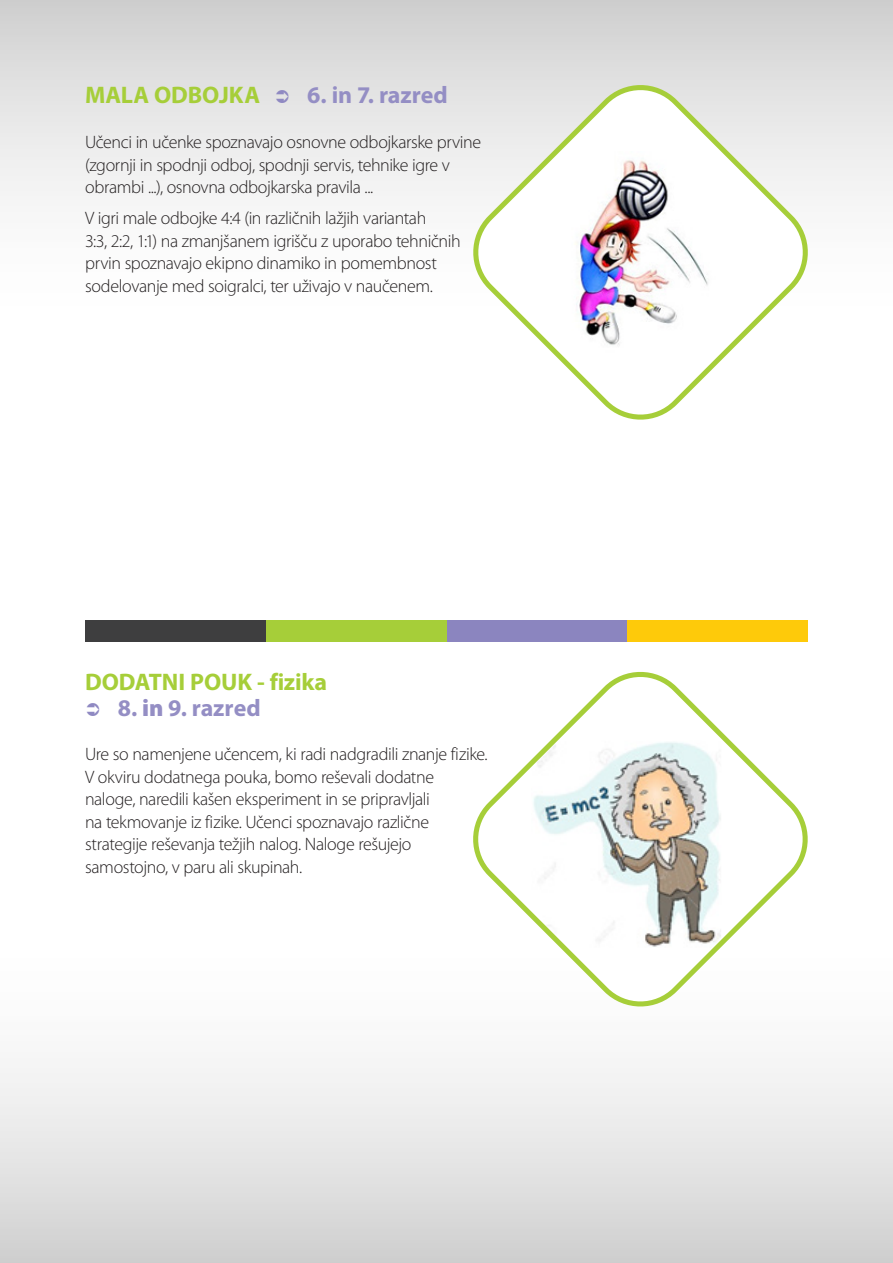
<style>
.page{position:relative;width:893px;height:1263px;background:#fff}
.page>*{position:absolute;margin:0;border:0;box-sizing:border-box;transform-origin:0 0}
.t1{font:700 24px "Myriad Pro";color:#a6ce39}
.t2{font:700 24px "Myriad Pro";letter-spacing:-.005em;color:#948ec4}
.t3{font:300 18px/22.5px "Myriad Pro";letter-spacing:-.025em;color:#231f20}
.s1{font-weight:900}
</style>
<div class="page">
<div style="left:0;top:0;width:893px;height:334px;background:linear-gradient(to bottom,#d4d4d4,#fff)"></div>
<div style="left:85px;top:621px;width:181px;height:21px;background:#3e3e3f"></div>
<div style="left:446px;top:621px;width:181px;height:21px;background:#8b85bf"></div>
<div style="left:266px;top:621px;width:180px;height:21px;background:#a6ce39"></div>
<div style="left:627px;top:621px;width:181px;height:21px;background:#feca0a"></div>
<div style="left:0;top:929px;width:893px;height:334px;background:linear-gradient(to bottom,#fff,#d4d4d4)"></div>
<svg style="left:471px;top:76px;width:346px;height:344px"></svg>
<svg style="left:471px;top:672px;width:346px;height:344px"></svg>
<svg style="left:276px;top:90px;width:13px;height:13px"></svg>
<p class="t1" style="left:85px;top:79px;width:176px">MALA ODBOJKA</p>
<p class="t2" style="left:307px;top:79px;width:142px">6. in 7. razred</p>
<p class="t3" style="left:85px;top:131px;width:398px">Učenci in učenke spoznavajo osnovne odbojkarske prvine (zgornji in spodnji odboj, spodnji servis, tehnike igre v obrambi ...), osnovna odbojkarska pravila ...</p>
<p class="t3" style="left:85px;top:207px;width:377px">V igri male odbojke 4:4 (in različnih lažjih variantah<br>3:3, 2:2, 1:1) na zmanjšanem igrišču z uporabo tehničnih prvin spoznavajo ekipno dinamiko in pomembnost sodelovanje med soigralci, ter uživajo v naučenem.</p>
<p class="t1" style="left:85px;top:666px;width:244px">DODATNI POUK - fizika</p>
<p class="t2" style="left:118px;top:692px;width:144px">8. <span class="s1">in</span> 9. razred</p>
<p class="t3" style="left:85px;top:743px;width:404px">Ure so namenjene učencem, ki radi nadgradili znanje fizike.<br>V okviru dodatnega pouka, bomo reševali dodatne naloge, naredili kašen eksperiment in se pripravljali<br>na tekmovanje iz fizike. Učenci spoznavajo različne strategije reševanja težjih nalog. Naloge rešujejo samostojno, v paru ali skupinah.</p>
</div>
